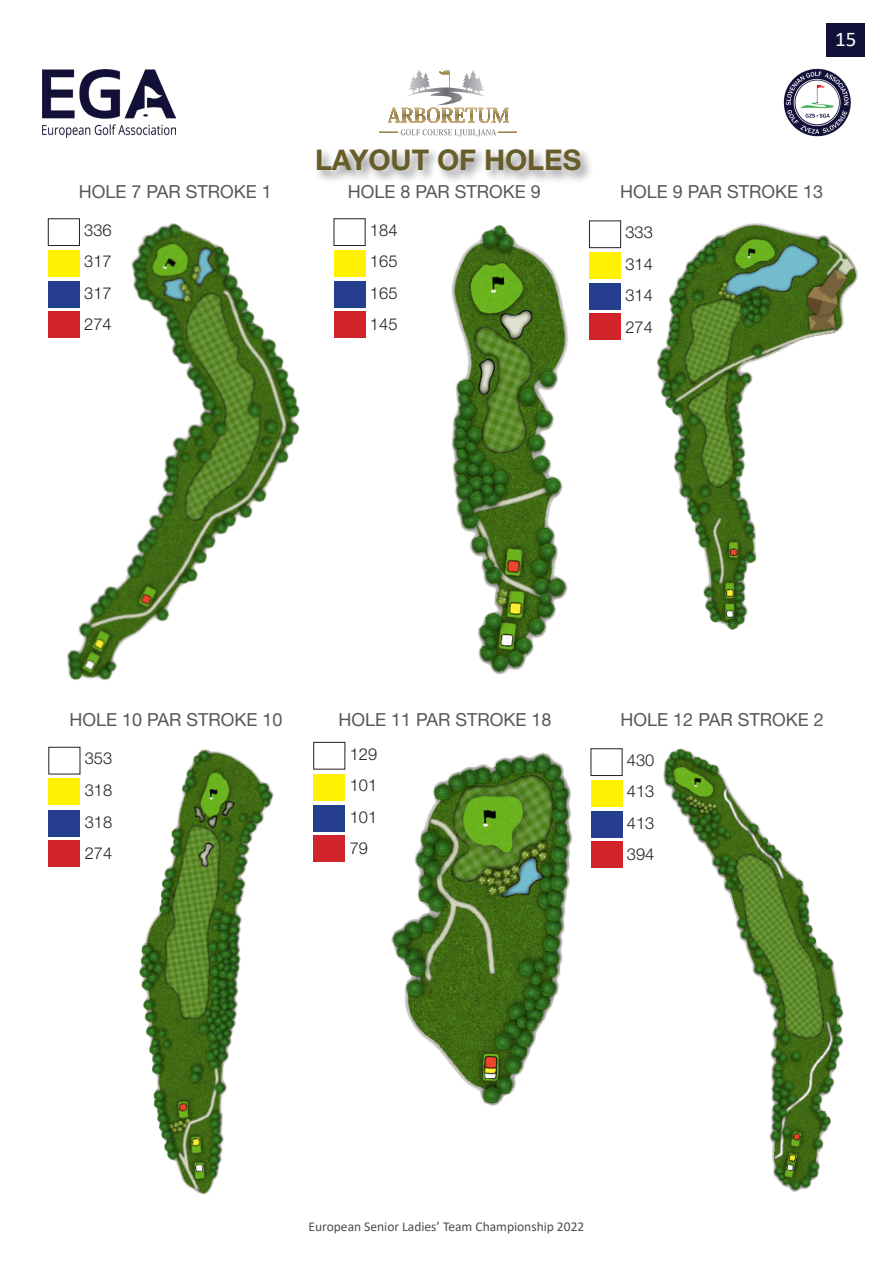
<style>
.page{position:relative;width:893px;height:1263px;background:#fff}
.page>*{position:absolute;margin:0;border:0;box-sizing:border-box;transform-origin:0 0}
.t1{font:700 28.5px "Helvetica Neue";color:#685c29}
.t2{font:21px "Calibri";color:#fff}
.t3{font:18px "Helvetica Neue";color:#57585a}
.t4{font:300 16.5px "Helvetica Neue";color:#231f20}
.t5{font:13.5px "Calibri";color:#4b4c4d}
</style>
<div class="page">
<div style="left:827px;top:24px;width:38px;height:33px;background:#121038"></div>
<svg style="left:388px;top:70px;width:121px;height:66px"></svg>
<img style="left:783px;top:68px;width:68px;height:69px">
<img style="left:43px;top:70px;width:132px;height:68px">
<div style="left:589px;top:221px;width:32px;height:27px;border:1px solid #231f20"></div>
<div style="left:589px;top:252px;width:32px;height:27px;background:#fff101"></div>
<div style="left:589px;top:283px;width:32px;height:27px;background:#253f8e"></div>
<div style="left:589px;top:314px;width:32px;height:26px;background:#d1232a"></div>
<div style="left:334px;top:250px;width:31px;height:27px;background:#fff101"></div>
<div style="left:334px;top:281px;width:31px;height:27px;background:#253f8e"></div>
<div style="left:334px;top:311px;width:31px;height:27px;background:#d1232a"></div>
<div style="left:49px;top:778px;width:31px;height:27px;background:#fff101"></div>
<div style="left:49px;top:810px;width:31px;height:26px;background:#253f8e"></div>
<div style="left:49px;top:840px;width:31px;height:27px;background:#d1232a"></div>
<div style="left:591px;top:748px;width:31px;height:28px;border:1px solid #231f20"></div>
<div style="left:591px;top:780px;width:31px;height:27px;background:#fff101"></div>
<div style="left:591px;top:811px;width:31px;height:27px;background:#253f8e"></div>
<div style="left:591px;top:841px;width:31px;height:27px;background:#d1232a"></div>
<div style="left:313px;top:742px;width:32px;height:27px;border:1px solid #231f20"></div>
<div style="left:314px;top:774px;width:31px;height:26px;background:#fff101"></div>
<div style="left:314px;top:805px;width:31px;height:27px;background:#253f8e"></div>
<div style="left:314px;top:835px;width:31px;height:27px;background:#d1232a"></div>
<img style="left:47px;top:218px;width:313px;height:463px">
<img style="left:451px;top:225px;width:117px;height:450px">
<img style="left:657px;top:223px;width:201px;height:406px">
<img style="left:140px;top:749px;width:134px;height:445px">
<img style="left:392px;top:753px;width:181px;height:352px">
<img style="left:663px;top:748px;width:180px;height:444px">
<div style="left:314px;top:147px;width:280px;height:37px;background:#231f20;opacity:.51"></div>
<p class="t2" style="left:835px;top:24px;width:23px">15</p>
<p class="t1" style="left:315px;top:137px;width:268px">LAYOUT OF HOLES</p>
<p class="t3" style="left:79px;top:178px;width:195px">HOLE 7 PAR STROKE 1</p>
<p class="t3" style="left:348px;top:178px;width:195px">HOLE 8 PAR STROKE 9</p>
<p class="t3" style="left:620px;top:178px;width:205px">HOLE 9 PAR STROKE 13</p>
<p class="t4" style="left:625px;top:219px;width:29px">333</p>
<p class="t4" style="left:625px;top:250px;width:29px">314</p>
<p class="t4" style="left:625px;top:282px;width:29px">314</p>
<p class="t4" style="left:625px;top:313px;width:29px">274</p>
<p class="t4" style="left:84px;top:217px;width:29px">336</p>
<p class="t4" style="left:84px;top:248px;width:29px">317</p>
<p class="t4" style="left:84px;top:280px;width:29px">317</p>
<p class="t4" style="left:84px;top:311px;width:29px">274</p>
<p class="t4" style="left:370px;top:217px;width:29px">184</p>
<p class="t4" style="left:370px;top:248px;width:29px">165</p>
<p class="t4" style="left:370px;top:280px;width:29px">165</p>
<p class="t4" style="left:370px;top:311px;width:29px">145</p>
<p class="t3" style="left:69px;top:707px;width:215px">HOLE 10 PAR STROKE 10</p>
<p class="t3" style="left:338px;top:707px;width:215px">HOLE 11 PAR STROKE 18</p>
<p class="t3" style="left:621px;top:707px;width:205px">HOLE 12 PAR STROKE 2</p>
<p class="t4" style="left:627px;top:747px;width:29px">430</p>
<p class="t4" style="left:627px;top:778px;width:29px">413</p>
<p class="t4" style="left:627px;top:810px;width:29px">413</p>
<p class="t4" style="left:627px;top:841px;width:29px">394</p>
<p class="t4" style="left:350px;top:740px;width:29px">129</p>
<p class="t4" style="left:350px;top:772px;width:29px">101</p>
<p class="t4" style="left:350px;top:803px;width:29px">101</p>
<p class="t4" style="left:350px;top:835px;width:20px">79</p>
<p class="t4" style="left:85px;top:745px;width:29px">353</p>
<p class="t4" style="left:85px;top:777px;width:29px">318</p>
<p class="t4" style="left:85px;top:808px;width:29px">318</p>
<p class="t4" style="left:85px;top:840px;width:29px">274</p>
<p class="t5" style="left:309px;top:1217px;width:277px">European Senior Ladies’ Team Championship 2022</p>
</div>
